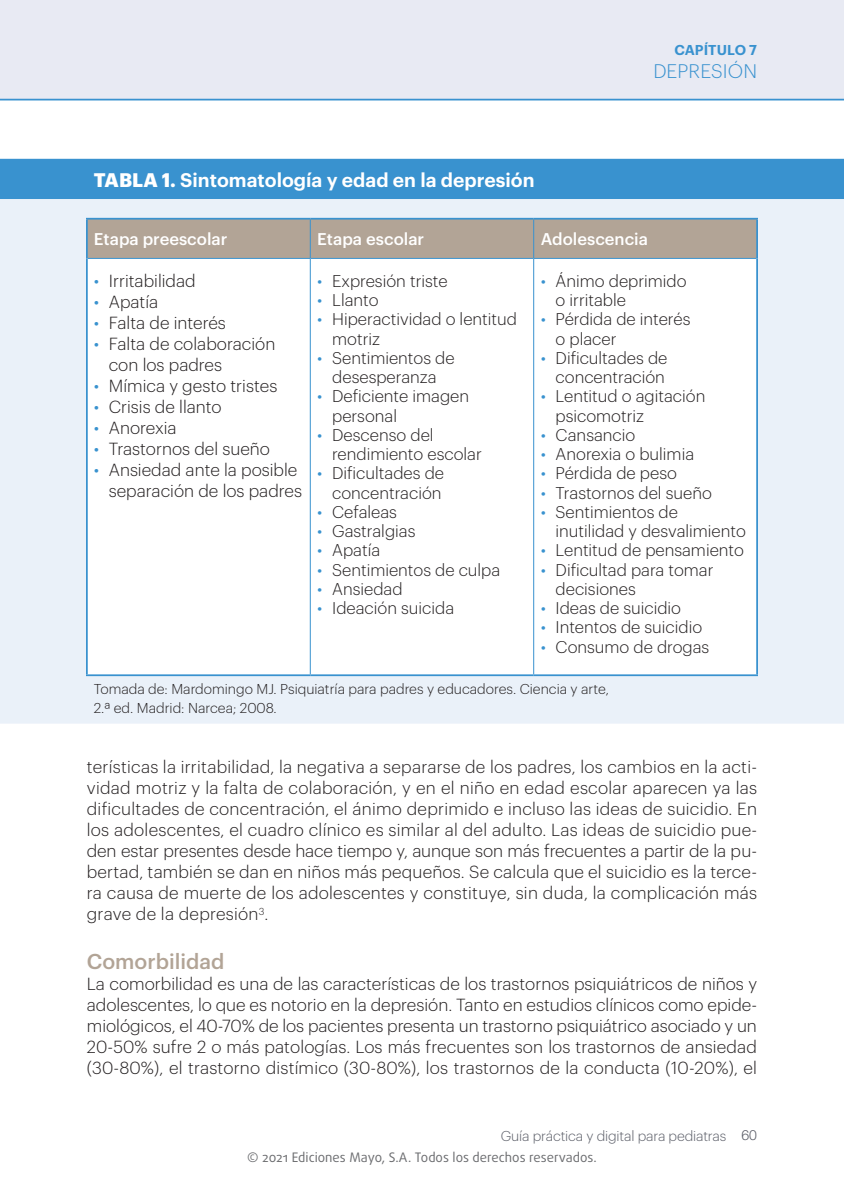
<style>
.page{position:relative;width:844px;height:1191px;background:#fff}
.page>*{position:absolute;margin:0;border:0;box-sizing:border-box;transform-origin:0 0}
.LADILLO_02{font:500 21px "Graphik";color:#b2a496}
.TAULA_titol{font:600 19.25px "Graphik";color:#fff}
.t1{font:300 19.25px "Graphik";letter-spacing:.005em;color:#3992cf}
.TEXT_GENERAL{font:300 17.15px/21px "Graphik";color:#231f20;text-align:justify}
.TEXT_GENERAL_sin{font:300 17.15px/21px "Graphik";letter-spacing:.01em;color:#231f20;text-align:justify}
.t2{font:300 16.62px/19.2px "Graphik";color:#231f20}
.TAULA_items{font:500 16.62px "Graphik";color:#fff}
.TAULA_peu{font:300 14px/19.2px "Graphik";color:#231f20}
.t3{font:300 14px "Graphik";letter-spacing:-.01em;color:#5a5d67}
.t4{font:600 14px "Graphik";letter-spacing:.005em;color:#3992cf}
.t5{font:13.12px "Daxline Pro";color:#6c6d70}
.s1{font-weight:700}
.s2{color:#3992cf}
.s3{font-family:"Helvetica Neue LT Std"}
</style>
<div class="page">
<div style="left:0;top:0;width:843px;height:99px;background:#e8eaf3"></div>
<hr style="left:0;top:99px;width:843px;height:1px;background:#3992cf">
<div style="left:0;top:159px;width:843px;height:40px;background:#3992cf"></div>
<div style="left:0;top:199px;width:843px;height:524px;background:#eaf1f9"></div>
<div style="left:88px;top:220px;width:668px;height:38px;background:#b2a496"></div>
<svg style="left:88px;top:259px;width:668px;height:415px"></svg>
<hr style="left:86px;top:218px;width:224px;height:2px;background:#3992cf">
<hr style="left:86px;top:220px;width:2px;height:38px;background:#3992cf">
<hr style="left:310px;top:218px;width:223px;height:2px;background:#3992cf">
<hr style="left:533px;top:218px;width:224px;height:2px;background:#3992cf">
<hr style="left:756px;top:220px;width:1px;height:38px;background:#3992cf">
<hr style="left:86px;top:258px;width:2px;height:416px;background:#3992cf">
<hr style="left:756px;top:258px;width:1px;height:416px;background:#3992cf">
<hr style="left:86px;top:674px;width:224px;height:2px;background:#3992cf">
<hr style="left:310px;top:674px;width:223px;height:2px;background:#3992cf">
<hr style="left:533px;top:674px;width:224px;height:2px;background:#3992cf">
<hr style="left:310px;top:220px;width:1px;height:38px;background:#3992cf">
<hr style="left:533px;top:220px;width:1px;height:38px;background:#3992cf">
<hr style="left:88px;top:258px;width:222px;height:1px;background:#3992cf">
<hr style="left:310px;top:258px;width:223px;height:1px;background:#3992cf">
<hr style="left:310px;top:259px;width:1px;height:415px;background:#3992cf">
<hr style="left:533px;top:258px;width:223px;height:1px;background:#3992cf">
<hr style="left:533px;top:259px;width:1px;height:415px;background:#3992cf">
<p class="TAULA_titol" style="left:94px;top:165px;width:442px"><span class="s1">TABLA 1.</span> Sintomatología y edad en la depresión</p>
<p class="t4" style="left:674px;top:39px;width:84px">CAPÍTULO 7</p>
<p class="t1" style="left:653px;top:57px;width:105px">DEPRESIÓN</p>
<p class="TAULA_items" style="left:94px;top:227px;width:135px">Etapa preescolar</p>
<p class="TAULA_items" style="left:317px;top:227px;width:108px">Etapa escolar</p>
<p class="TAULA_items" style="left:540px;top:227px;width:109px">Adolescencia</p>
<p class="TEXT_GENERAL" style="left:94px;top:269px;width:103px"><span class="s2">•</span> Irritabilidad</p>
<p class="TEXT_GENERAL" style="left:94px;top:290px;width:66px"><span class="s2">•</span> Apatía</p>
<p class="TEXT_GENERAL" style="left:94px;top:311px;width:133px"><span class="s2">•</span> Falta de interés</p>
<p class="TEXT_GENERAL" style="left:109px;top:332px;width:168px;text-indent:-15px"><span class="s2">•</span> Falta de colaboración con los padres</p>
<p class="TEXT_GENERAL" style="left:94px;top:374px;width:185px"><span class="s2">•</span> Mímica y gesto tristes</p>
<p class="TEXT_GENERAL" style="left:94px;top:395px;width:129px"><span class="s2">•</span> Crisis de llanto</p>
<p class="TEXT_GENERAL" style="left:94px;top:416px;width:84px"><span class="s2">•</span> Anorexia</p>
<p class="TEXT_GENERAL" style="left:94px;top:437px;width:177px"><span class="s2">•</span> Trastornos del sueño</p>
<p class="TEXT_GENERAL" style="left:94px;top:458px;width:210px;text-align:right"><span class="s2">•</span> Ansiedad ante la posible separación de los padres</p>
<p class="t2" style="left:555px;top:270px;width:132px;text-indent:-15px"><span class="s2">•</span> Ánimo deprimido o irritable</p>
<p class="t2" style="left:555px;top:308px;width:136px;text-indent:-15px"><span class="s2">•</span> Pérdida de interés o placer</p>
<p class="t2" style="left:540px;top:347px;width:128px;text-align:right"><span class="s2">•</span> Dificultades de concentración</p>
<p class="t2" style="left:555px;top:385px;width:151px;text-indent:-15px"><span class="s2">•</span> Lentitud o agitación psicomotriz</p>
<p class="t2" style="left:540px;top:424px;width:96px"><span class="s2">•</span> Cansancio</p>
<p class="t2" style="left:540px;top:443px;width:155px"><span class="s2">•</span> Anorexia o bulimia</p>
<p class="t2" style="left:540px;top:462px;width:138px"><span class="s2">•</span> Pérdida de peso</p>
<p class="t2" style="left:540px;top:481px;width:173px"><span class="s2">•</span> Trastornos del sueño</p>
<p class="t2" style="left:555px;top:501px;width:192px;text-indent:-15px"><span class="s2">•</span> Sentimientos de inutilidad y desvalimiento</p>
<p class="t2" style="left:540px;top:539px;width:205px"><span class="s2">•</span> Lentitud de pensamiento</p>
<p class="t2" style="left:555px;top:558px;width:159px;text-indent:-15px"><span class="s2">•</span> Dificultad para tomar decisiones</p>
<p class="t2" style="left:540px;top:597px;width:142px"><span class="s2">•</span> Ideas de suicidio</p>
<p class="t2" style="left:540px;top:616px;width:163px"><span class="s2">•</span> Intentos de suicidio</p>
<p class="t2" style="left:540px;top:635px;width:170px"><span class="s2">•</span> Consumo de drogas</p>
<p class="TAULA_peu" style="left:94px;top:678px;width:516px">Tomada de: Mardomingo MJ. Psiquiatría para padres y educadores. Ciencia y arte,<br>2.ª ed. Madrid: Narcea; 2008.</p>
<p class="t2" style="left:317px;top:270px;width:132px"><span class="s2">•</span> Expresión triste</p>
<p class="t2" style="left:317px;top:289px;width:63px"><span class="s2">•</span> Llanto</p>
<p class="t2" style="left:332px;top:308px;width:186px;text-indent:-15px"><span class="s2">•</span> Hiperactividad o lentitud motriz</p>
<p class="t2" style="left:317px;top:347px;width:139px;text-align:center"><span class="s2">•</span> Sentimientos de desesperanza</p>
<p class="t2" style="left:332px;top:385px;width:138px;text-indent:-15px"><span class="s2">•</span> Deficiente imagen personal</p>
<p class="t2" style="left:332px;top:424px;width:151px;text-indent:-15px"><span class="s2">•</span> Descenso del rendimiento escolar</p>
<p class="t2" style="left:317px;top:462px;width:128px;text-align:right"><span class="s2">•</span> Dificultades de concentración</p>
<p class="t2" style="left:317px;top:501px;width:81px"><span class="s2">•</span> Cefaleas</p>
<p class="t2" style="left:317px;top:520px;width:100px"><span class="s2">•</span> Gastralgias</p>
<p class="t2" style="left:317px;top:539px;width:64px"><span class="s2">•</span> Apatía</p>
<p class="t2" style="left:317px;top:558px;width:184px"><span class="s2">•</span> Sentimientos de culpa</p>
<p class="t2" style="left:317px;top:578px;width:87px"><span class="s2">•</span> Ansiedad</p>
<p class="t2" style="left:317px;top:597px;width:138px"><span class="s2">•</span> Ideación suicida</p>
<p class="TEXT_GENERAL" style="left:87px;top:755px;width:671px">terísticas la irritabilidad, la negativa a separarse de los padres, los cambios en la acti&shy;vidad motriz y la falta de colaboración, y en el niño en edad escolar aparecen ya las dificultades de concentración, el ánimo deprimido e incluso las ideas de suicidio. En los adolescentes, el cuadro clínico es similar al del adulto. Las ideas de suicidio pue&shy;den estar presentes desde hace tiempo y, aunque son más frecuentes a partir de la pu&shy;bertad, también se dan en niños más pequeños. Se calcula que el suicidio es la terce&shy;ra causa de muerte de los adolescentes y constituye, sin duda, la complicación más grave de la depresión<sup>3</sup>.</p>
<p class="LADILLO_02" style="left:87px;top:945px;width:139px">Comorbilidad</p>
<p class="TEXT_GENERAL_sin" style="left:87px;top:972px;width:671px">La comorbilidad es una de las características de los trastornos psiquiátricos de niños y adolescentes, lo que es notorio en la depresión. Tanto en estudios clínicos como epide&shy;miológicos, el 40-70% de los pacientes presenta un trastorno psiquiátrico asociado y un 20-50% sufre 2 o más patologías. Los más frecuentes son los trastornos de ansiedad (30-80%), el trastorno distímico (30-80%), los trastornos de la conducta (10-20%), el</p>
<p class="t3" style="left:500px;top:1126px;width:258px">Guía práctica y digital para pediatras <span class="s3">60</span></p>
<p class="t5" style="left:247px;top:1148px;width:351px">© 2021 Ediciones Mayo, S.A. Todos los derechos reservados.</p>
</div>
